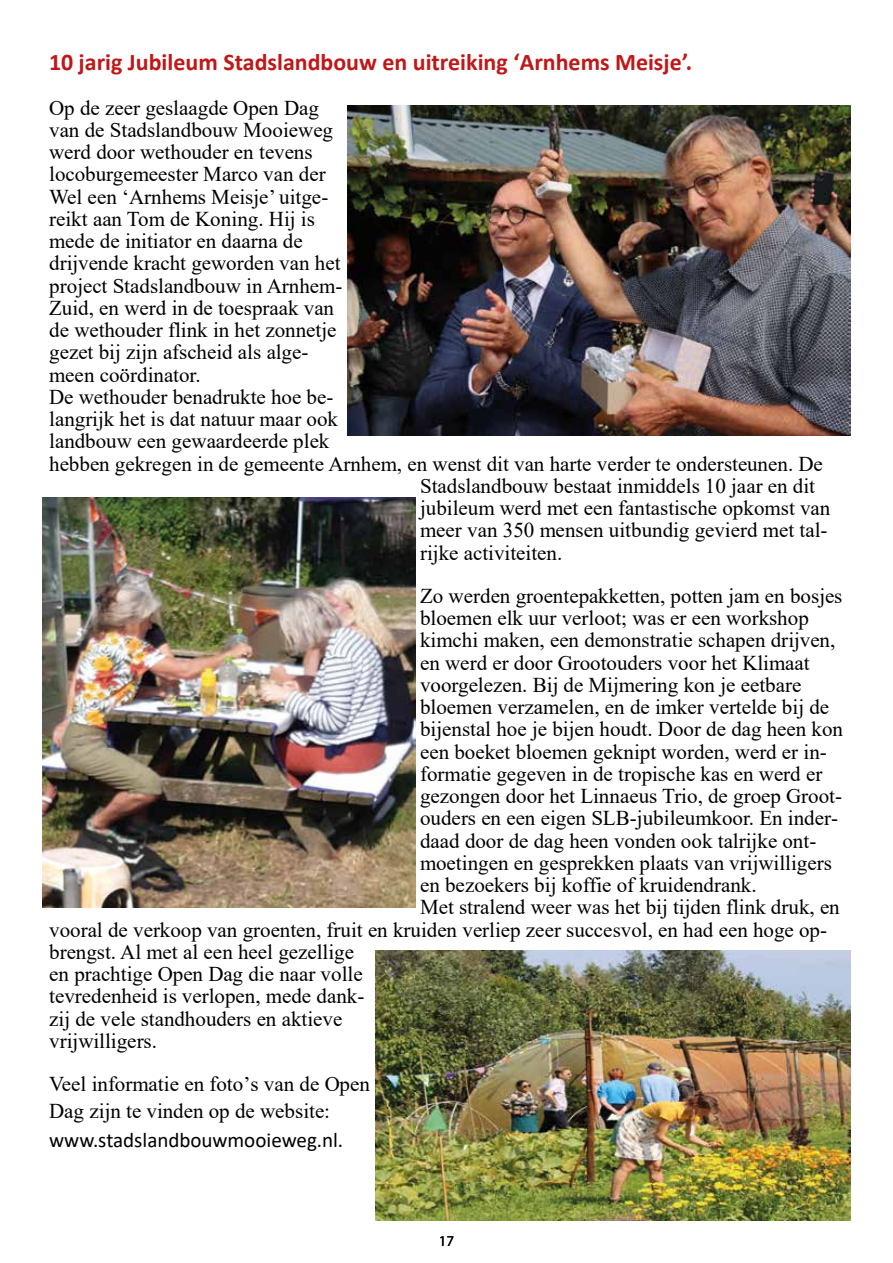
<style>
.page{position:relative;width:893px;height:1263px;background:#fff}
.page>*{position:absolute;margin:0;border:0;box-sizing:border-box;transform-origin:0 0}
.t1{font:700 24px "Calibri";color:#c01718}
.t2{font:21.15px "Times New Roman";letter-spacing:-.005em;color:#000}
.t3{font:21px/22.2px "Times New Roman";color:#000}
.t4{font:21px "Calibri";color:#000}
.t5{font:15px "Myriad Pro";color:#000}
</style>
<div class="page">
<img style="left:348px;top:106px;width:502px;height:329px">
<img style="left:42px;top:498px;width:374px;height:410px">
<img style="left:375px;top:950px;width:475px;height:270px">
<p class="t1" style="left:49px;top:45px;width:645px">10 jarig Jubileum Stadslandbouw en uitreiking ‘Arnhems Meisje’.</p>
<p class="t3" style="left:49px;top:96px;width:295px">Op de zeer geslaagde Open Dag van de Stadslandbouw Mooieweg werd door wethouder en tevens locoburgemeester Marco van der<br>Wel een ‘Arnhems Meisje’ uitge&shy;reikt aan Tom de Koning. Hij is mede de initiator en daarna de drijvende kracht geworden van het project Stadslandbouw in Arnhem-<br>Zuid, en werd in de toespraak van</p>
<p class="t2" style="left:49px;top:315px;width:289px">de wethouder flink in het zonnetje</p>
<p class="t3" style="left:49px;top:341px;width:261px">gezet bij zijn afscheid als alge-</p>
<p class="t3" style="left:49px;top:363px;width:153px">meen coördinator.</p>
<p class="t3" style="left:49px;top:385px;width:286px">De wethouder benadrukte hoe be-</p>
<p class="t3" style="left:49px;top:407px;width:291px">langrijk het is dat natuur maar ook</p>
<p class="t3" style="left:49px;top:429px;width:282px">landbouw een gewaardeerde plek</p>
<p class="t3" style="left:49px;top:452px;width:775px">hebben gekregen in de gemeente Arnhem, en wenst dit van harte verder te ondersteunen. De</p>
<p class="t3" style="left:420px;top:474px;width:397px">Stadslandbouw bestaat inmiddels 10 jaar en dit</p>
<p class="t3" style="left:420px;top:496px;width:412px">jubileum werd met een fantastische opkomst van</p>
<p class="t3" style="left:420px;top:519px;width:409px">meer van 350 mensen uitbundig gevierd met tal-</p>
<p class="t3" style="left:420px;top:541px;width:144px">rijke activiteiten.</p>
<p class="t3" style="left:420px;top:584px;width:424px">Zo werden groentepakketten, potten jam en bosjes</p>
<p class="t3" style="left:420px;top:606px;width:390px">bloemen elk uur verloot; was er een workshop</p>
<p class="t3" style="left:420px;top:629px;width:417px">kimchi maken, een demonstratie schapen drijven,</p>
<p class="t3" style="left:420px;top:651px;width:391px">en werd er door Grootouders voor het Klimaat</p>
<p class="t3" style="left:420px;top:673px;width:383px">voorgelezen. Bij de Mijmering kon je eetbare</p>
<p class="t3" style="left:420px;top:695px;width:411px">bloemen verzamelen, en de imker vertelde bij de</p>
<p class="t3" style="left:420px;top:717px;width:425px">bijenstal hoe je bijen houdt. Door de dag heen kon</p>
<p class="t3" style="left:420px;top:740px;width:408px">een boeket bloemen geknipt worden, werd er in-</p>
<p class="t3" style="left:420px;top:762px;width:404px">formatie gegeven in de tropische kas en werd er</p>
<p class="t3" style="left:420px;top:784px;width:424px">gezongen door het Linnaeus Trio, de groep Groot-</p>
<p class="t3" style="left:420px;top:806px;width:420px">ouders en een eigen SLB-jubileumkoor. En inder-</p>
<p class="t3" style="left:420px;top:829px;width:398px">daad door de dag heen vonden ook talrijke ont-</p>
<p class="t3" style="left:420px;top:851px;width:413px">moetingen en gesprekken plaats van vrijwilligers</p>
<p class="t3" style="left:420px;top:873px;width:338px">en bezoekers bij koffie of kruidendrank.</p>
<p class="t3" style="left:420px;top:895px;width:421px">Met stralend weer was het bij tijden flink druk, en</p>
<p class="t3" style="left:49px;top:918px;width:780px">vooral de verkoop van groenten, fruit en kruiden verliep zeer succesvol, en had een hoge op-</p>
<p class="t3" style="left:49px;top:940px;width:307px">brengst. Al met al een heel gezellige</p>
<p class="t3" style="left:49px;top:962px;width:315px">en prachtige Open Dag die naar volle</p>
<p class="t3" style="left:49px;top:984px;width:317px">tevredenheid is verlopen, mede dank-</p>
<p class="t3" style="left:49px;top:1007px;width:295px">zij de vele standhouders en aktieve</p>
<p class="t2" style="left:49px;top:1026px;width:109px">vrijwilligers.</p>
<p class="t3" style="left:49px;top:1070px;width:322px;line-height:26.4px">Veel informatie en foto’s van de Open<br>Dag zijn te vinden op de website:</p>
<p class="t4" style="left:49px;top:1125px;width:296px">www.stadslandbouwmooieweg.nl.</p>
<p class="t5" style="left:439px;top:1232px;width:17px">17</p>
</div>
